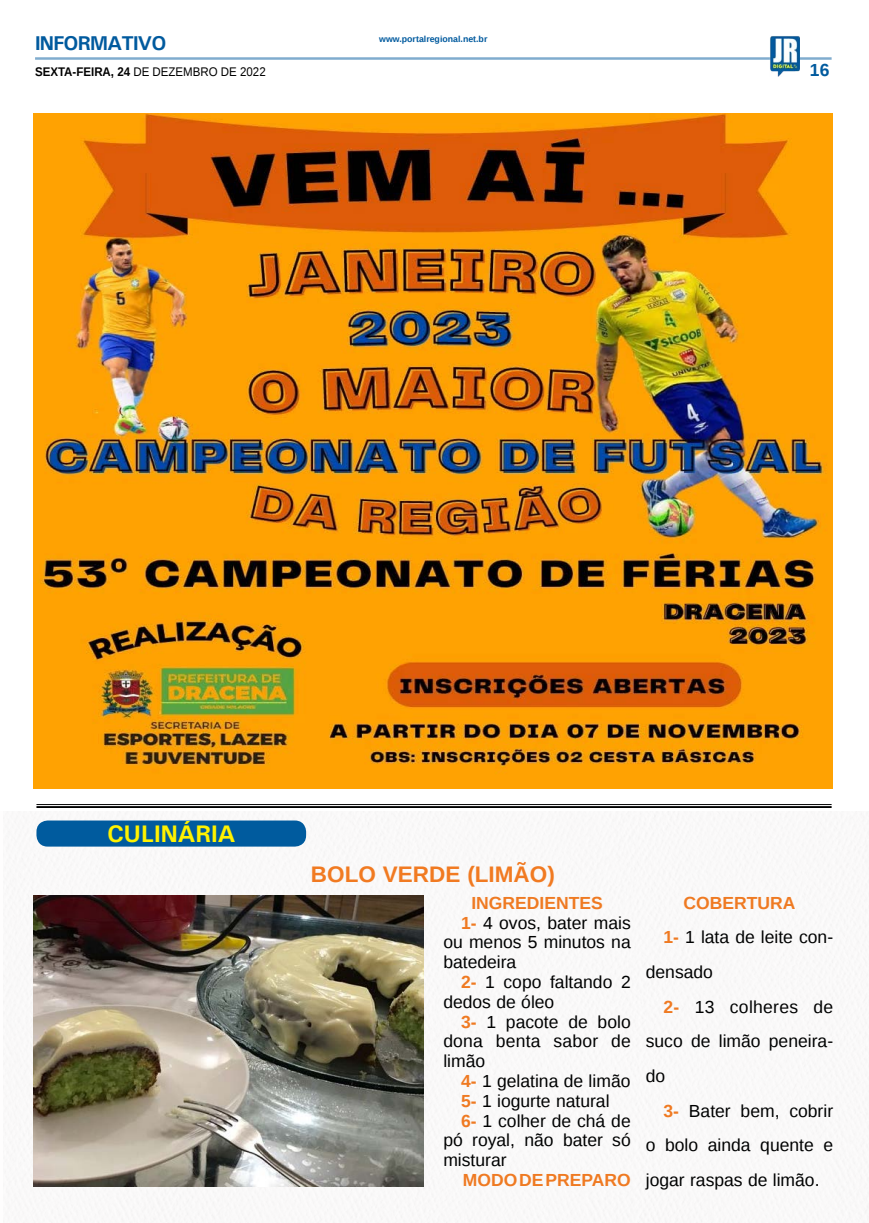
<style>
.page{position:relative;width:869px;height:1223px;background:#fff}
.page>*{position:absolute;margin:0;border:0;box-sizing:border-box;transform-origin:0 0}
.t1{font:700 24px "Univers";color:#fff200}
.t2{font:700 22.5px "Liberation Sans";color:#f17a21}
.t3{font:700 20px "Univers";letter-spacing:-.04em;color:#005a9e}
.t4{font:17.5px "Liberation Sans";color:#000101}
.t5{font:700 17.5px "Liberation Sans";color:#ef7a22}
.t6{font:700 17.5px "Liberation Sans";color:#005a9e}
.t7{font:12.5px "Liberation Sans";color:#000;scale:.92 1}
.t8{font:700 8.75px "Liberation Sans";color:#005a9e}
.s1{font-weight:700}
.s2{font-weight:700;color:#ef7a22}
</style>
<div class="page">
<hr style="left:35px;top:57px;width:796px;height:3px;background:#005a9e">
<img style="left:769px;top:36px;width:30px;height:41px">
<img style="left:4px;top:811px;width:864px;height:411px">
<div style="left:36px;top:820px;width:270px;height:26px;background:#005b9e;border-radius:11px"></div>
<hr style="left:36px;top:804px;width:795px;height:1px;background:#000101">
<hr style="left:36px;top:806px;width:795px;height:2px;background:#000101">
<img style="left:34px;top:114px;width:798px;height:675px">
<img style="left:34px;top:896px;width:389px;height:290px">
<p class="t3" style="left:35px;top:30px;width:133px">INFORMATIVO</p>
<p class="t7" style="left:35px;top:65px;width:252px"><span class="s1">SEXTA-FEIRA, 24</span> DE DEZEMBRO DE 2022</p>
<p class="t8" style="left:379px;top:33px;width:110px">www.portalregional.net.br</p>
<p class="t6" style="left:809px;top:58px;width:21px">16</p>
<h1 class="t1" style="left:107px;top:818px;width:130px">CULINÁRIA</h1>
<p class="t2" style="left:311px;top:858px;width:245px">BOLO VERDE (LIMÃO)</p>
<p class="t5" style="left:471px;top:890px;width:133px">INGREDIENTES</p>
<p class="t4" style="left:461px;top:912px;width:171px"><span class="s2">1-</span> 4 ovos, bater mais</p>
<p class="t4" style="left:443px;top:932px;width:189px">ou menos 5 minutos na</p>
<p class="t4" style="left:443px;top:952px;width:74px">batedeira</p>
<p class="t4" style="left:461px;top:972px;width:171px"><span class="s2">2-</span> 1 copo faltando 2</p>
<p class="t4" style="left:443px;top:991px;width:112px">dedos de óleo</p>
<p class="t4" style="left:461px;top:1011px;width:171px"><span class="s2">3-</span> 1 pacote de bolo</p>
<p class="t4" style="left:443px;top:1031px;width:189px">dona benta sabor de</p>
<p class="t4" style="left:443px;top:1051px;width:43px">limão</p>
<p class="t4" style="left:461px;top:1071px;width:171px"><span class="s2">4-</span> 1 gelatina de limão</p>
<p class="t4" style="left:461px;top:1090px;width:150px"><span class="s2">5-</span> 1 iogurte natural</p>
<p class="t4" style="left:461px;top:1110px;width:171px"><span class="s2">6-</span> 1 colher de chá de</p>
<p class="t4" style="left:443px;top:1130px;width:189px">pó royal, não bater só</p>
<p class="t4" style="left:443px;top:1150px;width:65px">misturar</p>
<p class="t5" style="left:462px;top:1167px;width:169px">MODO DE PREPARO</p>
<p class="t5" style="left:683px;top:890px;width:113px">COBERTURA</p>
<p class="t4" style="left:663px;top:927px;width:171px"><span class="s2">1-</span> 1 lata de leite con-</p>
<p class="t4" style="left:645px;top:962px;width:69px">densado</p>
<p class="t4" style="left:663px;top:996px;width:171px"><span class="s2">2-</span> 13 colheres de</p>
<p class="t4" style="left:645px;top:1031px;width:189px">suco de limão peneira-</p>
<p class="t4" style="left:645px;top:1066px;width:21px">do</p>
<p class="t4" style="left:663px;top:1100px;width:171px"><span class="s2">3-</span> Bater bem, cobrir</p>
<p class="t4" style="left:645px;top:1135px;width:189px">o bolo ainda quente e</p>
<p class="t4" style="left:645px;top:1169px;width:175px">jogar raspas de limão.</p>
</div>
